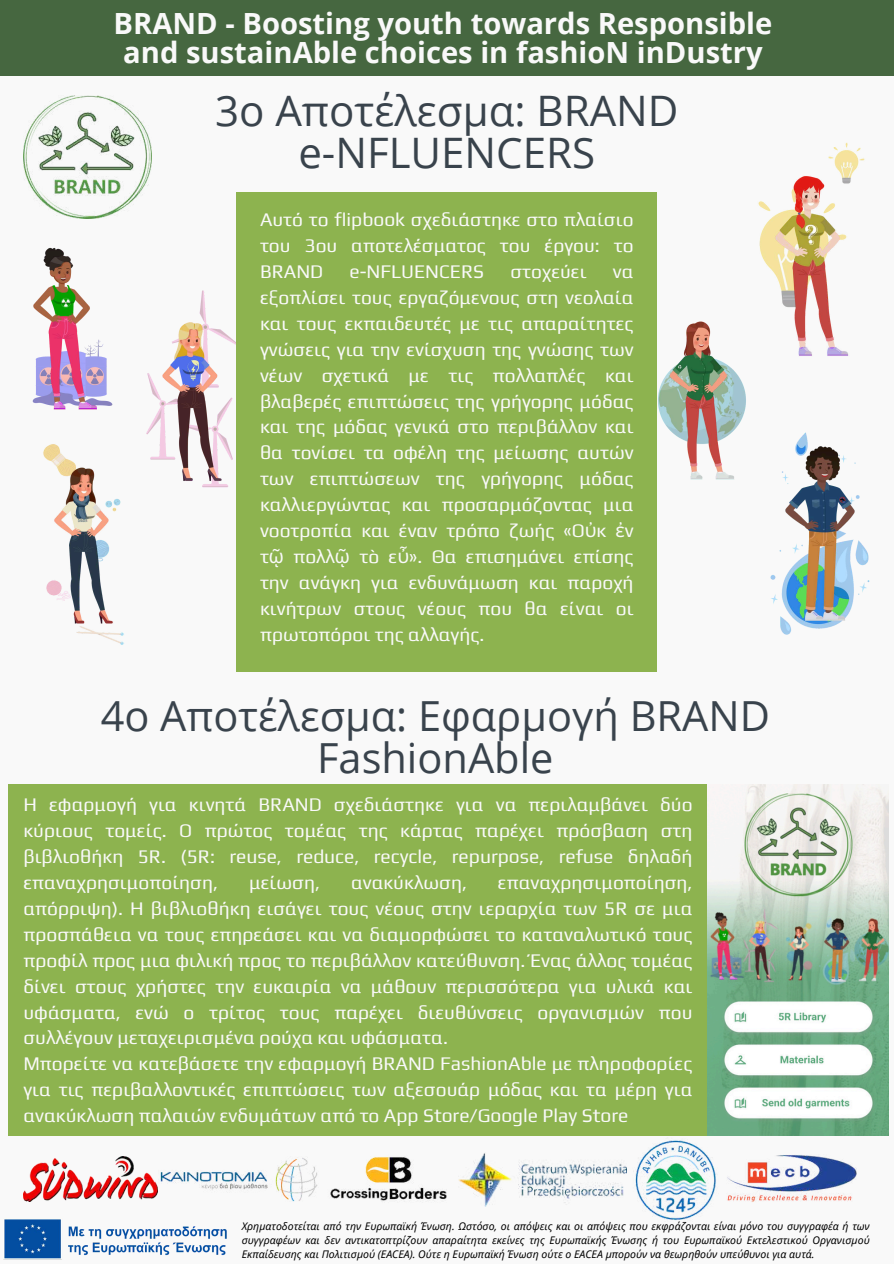
<style>
.page{position:relative;width:894px;height:1264px;background:#fff}
.page>*{position:absolute;margin:0;border:0;box-sizing:border-box;transform-origin:0 0}
.t1{font:42px/41.7px "Open Sans";color:#39434c;text-align:center}
.t2{font:41.4px/41.7px "Open Sans";color:#39434c;text-align:center}
.t3{font:700 29.1px/29.2px "Open Sans";color:#f9f9f9;text-align:center}
.t4{font:19.2px/25.8px "Play";color:#f9f9f9;text-align:justify}
.t5{font:italic 10.5px/14px "Noto Sans";color:#000;text-align:justify}
.s1{font-family:"Noto Sans"}
</style>
<div class="page">
<div style="left:0;top:0;width:893px;height:1263px;background:#f9f9f9"></div>
<div style="left:0;top:0;width:893px;height:76px;background:#466740"></div>
<img style="left:23px;top:96px;width:129px;height:116px">
<img style="left:23px;top:1156px;width:295px;height:45px">
<img style="left:330px;top:1157px;width:117px;height:44px">
<img style="left:458px;top:1153px;width:168px;height:53px">
<img style="left:635px;top:1135px;width:86px;height:85px">
<img style="left:727px;top:1155px;width:129px;height:47px">
<img style="left:758px;top:142px;width:107px;height:214px">
<img style="left:146px;top:290px;width:90px;height:198px">
<img style="left:656px;top:290px;width:90px;height:221px">
<img style="left:43px;top:444px;width:81px;height:201px">
<img style="left:770px;top:432px;width:99px;height:203px">
<img style="left:23px;top:209px;width:95px;height:201px">
<div style="left:236px;top:192px;width:420px;height:479px;background:#8db34f"></div>
<div style="left:9px;top:784px;width:698px;height:352px;background:#8db34f"></div>
<img style="left:707px;top:784px;width:181px;height:351px">
<img style="left:3px;top:1219px;width:224px;height:41px">
<h3 class="t3" style="left:114px;top:8px;width:660px">BRAND - Boosting youth towards Responsible and sustainAble choices in fashioN inDustry</h3>
<h1 class="t1" style="left:215px;top:89px;width:465px">3ο Αποτέλεσμα: BRAND e-NFLUENCERS</h1>
<p class="t4" style="left:260px;top:206px;width:375px">Αυτό το flipbook σχεδιάστηκε στο πλαίσιο του 3ου αποτελέσματος του έργου: το BRAND</p>
<p class="t4" style="left:349px;top:257px;width:136px">e-NFLUENCERS</p>
<p class="t4" style="left:510px;top:257px;width:78px">στοχεύει</p>
<p class="t4" style="left:260px;top:257px;width:375px;text-indent:353px">να εξοπλίσει τους εργαζόμενους στη νεολαία και τους εκπαιδευτές με τις απαραίτητες γνώσεις για την ενίσχυση της γνώσης των νέων σχετικά με τις πολλαπλές και βλαβερές επιπτώσεις της γρήγορης μόδας και της μόδας γενικά στο περιβάλλον και θα τονίσει τα οφέλη της μείωσης αυτών των επιπτώσεων της γρήγορης μόδας καλλιεργώντας και προσαρμόζοντας μια νοοτροπία και έναν τρόπο ζωής «Ο<span class="s1">ὐ</span>κ <span class="s1">ἐ</span>ν τ<span class="s1">ῷ</span> πολλ<span class="s1">ῷ</span> τὸ ε<span class="s1">ὖ</span>». Θα επισημάνει επίσης την ανάγκη για ενδυνάμωση και παροχή κινήτρων στους νέους που θα είναι οι πρωτοπόροι της αλλαγής.</p>
<h2 class="t2" style="left:101px;top:694px;width:670px">4ο Αποτέλεσμα: Εφαρμογή BRAND<br>FashionAble</h2>
<p class="t4" style="left:23px;top:790px;width:670px">Η εφαρμογή για κινητά BRAND σχεδιάστηκε για να περιλαμβάνει δύο κύριους τομείς. Ο πρώτος τομέας της κάρτας παρέχει πρόσβαση στη βιβλιοθήκη 5R. (5R: reuse, reduce, recycle, repurpose, refuse δηλαδή επαναχρησιμοποίηση,</p>
<p class="t4" style="left:249px;top:868px;width:72px">μείωση,</p>
<p class="t4" style="left:351px;top:868px;width:117px">ανακύκλωση,</p>
<p class="t4" style="left:23px;top:868px;width:670px;text-align:left;text-indent:474px">επαναχρησιμοποίηση, απόρριψη). Η βιβλιοθήκη εισάγει τους νέους στην ιεραρχία των 5R σε μια προσπάθεια να τους επηρεάσει και να διαμορφώσει το καταναλωτικό τους προφίλ προς μια φιλική προς το περιβάλλον κατεύθυνση. Ένας άλλος τομέας δίνει στους χρήστες την ευκαιρία να μάθουν περισσότερα για υλικά και υφάσματα, ενώ ο τρίτος τους παρέχει διευθύνσεις οργανισμών που συλλέγουν μεταχειρισμένα ρούχα και υφάσματα.<br>Μπορείτε να κατεβάσετε την εφαρμογή BRAND FashionAble με πληροφορίες για τις περιβαλλοντικές επιπτώσεις των αξεσουάρ μόδας και τα μέρη για ανακύκλωση παλαιών ενδυμάτων από το App Store/Google Play Store</p>
<p class="t5" style="left:242px;top:1218px;width:629px">Χρηματοδοτείται από την Ευρωπαϊκή Ένωση. Ωστόσο, οι απόψεις και οι απόψεις που εκφράζονται είναι μόνο του συγγραφέα ή των συγγραφέων και δεν αντικατοπτρίζουν απαραίτητα εκείνες της Ευρωπαϊκής Ένωσης ή του Ευρωπαϊκού Εκτελεστικού Οργανισμού Εκπαίδευσης και Πολιτισμού (EACEA). Ούτε η Ευρωπαϊκή Ένωση ούτε ο EACEA μπορούν να θεωρηθούν υπεύθυνοι για αυτά.</p>
</div>
